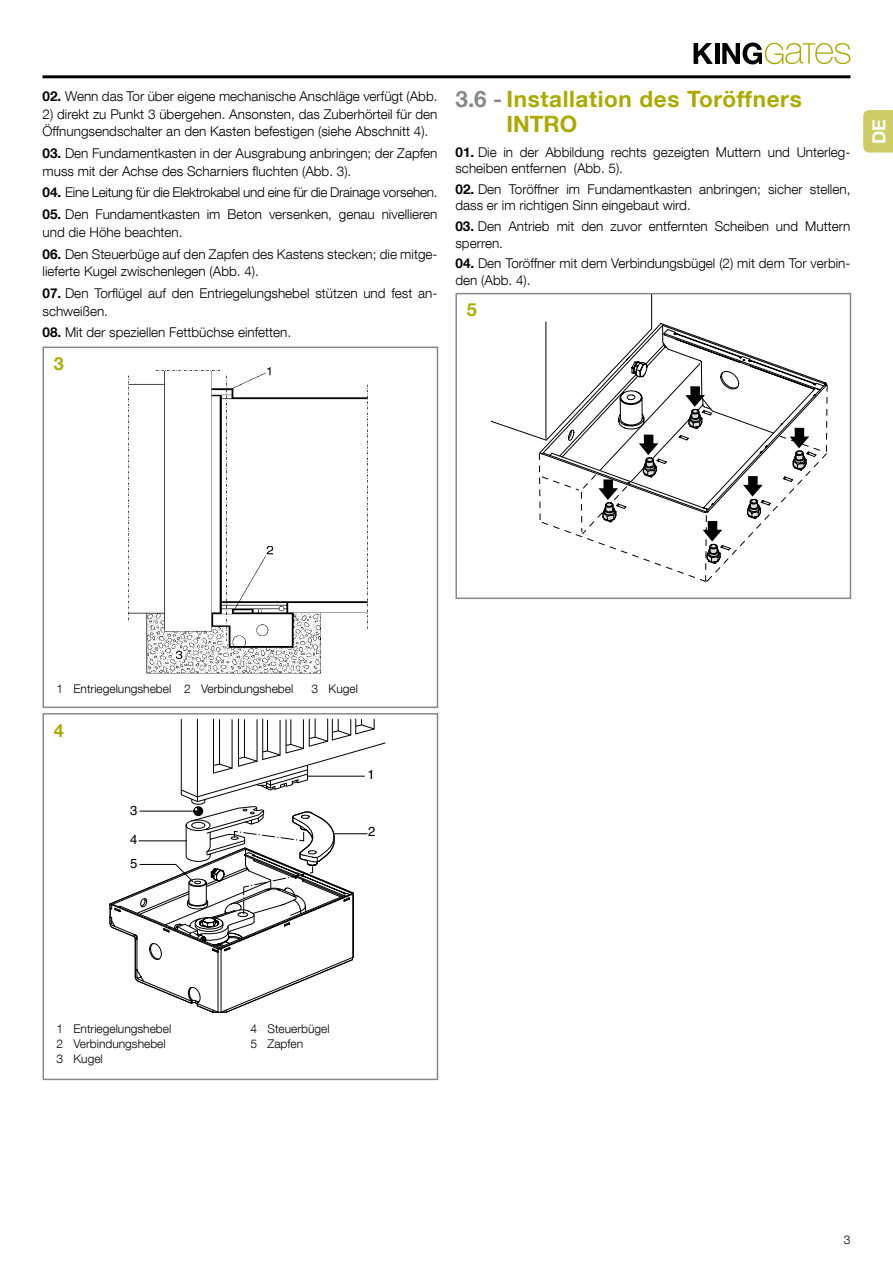
<style>
.page{position:relative;width:893px;height:1263px;background:#fff}
.page>*{position:absolute;margin:0;border:0;box-sizing:border-box;transform-origin:0 0}
.t1{font:700 22.5px/24.3px "Helvetica Neue LT Com";letter-spacing:.03em;color:#acaa00}
.t2{font:700 18px "Helvetica Neue LT Com";color:#acaa00}
.t3{font:700 18px "Helvetica Neue LT Com";color:#fff}
.t4{font:300 13.5px/17.5px "Helvetica Neue LT Com";color:#000}
.t5{font:300 13.5px "Helvetica Neue LT Com";letter-spacing:-.02em;color:#000}
.t6{font:13.05px/24px "Helvetica";color:#000}
.t7{font:300 12px/15px "Helvetica Neue LT Com";color:#000}
.s1{font-weight:700}
.s2{color:#87888a}
</style>
<div class="page">
<svg style="left:694px;top:43px;width:19px;height:21px"></svg>
<hr style="left:715px;top:43px;width:4px;height:21px;background:#000">
<svg style="left:722px;top:43px;width:128px;height:21px"></svg>
<hr style="left:43px;top:75px;width:807px;height:3px;background:#000">
<svg style="left:863px;top:110px;width:30px;height:43px"></svg>
<img style="left:128px;top:367px;width:240px;height:307px">
<div style="left:43px;top:347px;width:395px;height:361px;border:2px solid #87888a"></div>
<svg style="left:110px;top:718px;width:275px;height:295px"></svg>
<div style="left:43px;top:713px;width:395px;height:367px;border:2px solid #87888a"></div>
<svg style="left:539px;top:323px;width:288px;height:258px"></svg>
<div style="left:455px;top:293px;width:396px;height:306px;border:2px solid #87888a"></div>
<p class="t4" style="left:43px;top:87px;width:396px"><span class="s1">02.</span> Wenn das Tor über eigene mechanische Anschläge verfügt (Abb.</p>
<p class="t4" style="left:43px;top:105px;width:396px">2) direkt zu Punkt 3 übergehen. Ansonsten, das Zuberhörteil für den<br>Öffnungsendschalter an den Kasten befestigen (siehe Abschnitt 4).</p>
<p class="t4" style="left:43px;top:144px;width:396px"><span class="s1">03.</span> Den Fundamentkasten in der Ausgrabung anbringen; der Zapfen muss mit der Achse des Scharniers fluchten (Abb. 3).</p>
<p class="t5" style="left:43px;top:184px;width:396px"><span class="s1">04.</span> Eine Leitung für die Elektrokabel und eine für die Drainage vorsehen.</p>
<p class="t4" style="left:43px;top:205px;width:396px"><span class="s1">05.</span> Den Fundamentkasten im Beton versenken, genau nivellieren und die Höhe beachten.</p>
<p class="t4" style="left:43px;top:245px;width:396px"><span class="s1">06.</span> Den Steuerbüge auf den Zapfen des Kastens stecken; die mitge&shy;lieferte Kugel zwischenlegen (Abb. 4).</p>
<p class="t4" style="left:43px;top:284px;width:396px"><span class="s1">07.</span> Den Torflügel auf den Entriegelungshebel stützen und fest an&shy;schweißen.</p>
<p class="t4" style="left:43px;top:323px;width:250px"><span class="s1">08.</span> Mit der speziellen Fettbüchse einfetten.</p>
<h2 class="t2" style="left:54px;top:352px;width:12px">3</h2>
<h1 class="t1" style="left:506px;top:87px;width:297px;text-indent:-51px"><span class="s2">3.6 -</span> Installation des Toröffners<br>INTRO</h1>
<p class="t4" style="left:455px;top:143px;width:396px;line-height:16.5px"><span class="s1">01.</span> Die in der Abbildung rechts gezeigten Muttern und Unterleg&shy;scheiben entfernen (Abb. 5).</p>
<p class="t4" style="left:455px;top:181px;width:396px;line-height:16.5px"><span class="s1">02.</span> Den Toröffner im Fundamentkasten anbringen; sicher stellen, dass er im richtigen Sinn eingebaut wird.</p>
<p class="t4" style="left:455px;top:218px;width:396px;line-height:16.5px"><span class="s1">03.</span> Den Antrieb mit den zuvor entfernten Scheiben und Muttern sperren.</p>
<p class="t4" style="left:455px;top:255px;width:396px;line-height:16.5px"><span class="s1">04.</span> Den Toröffner mit dem Verbindungsbügel (2) mit dem Tor verbin&shy;den (Abb. 4).</p>
<h2 class="t2" style="left:467px;top:299px;width:12px">5</h2>
<h2 class="t3" style="left:868px;top:144px;width:27px;rotate:-90deg">DE</h2>
<p class="t7" style="left:56px;top:681px;width:238px">1 Entriegelungshebel 2 Verbindungshebel</p>
<p class="t7" style="left:312px;top:681px;width:48px">3 Kugel</p>
<h2 class="t2" style="left:54px;top:719px;width:12px">4</h2>
<p class="t6" style="left:130px;top:798px;width:9px">3</p>
<p class="t6" style="left:130px;top:828px;width:9px">4<br>5</p>
<p class="t6" style="left:368px;top:762px;width:9px">1</p>
<p class="t6" style="left:368px;top:820px;width:9px">2</p>
<p class="t7" style="left:56px;top:1020px;width:116px">1 Entriegelungshebel<br>2 Verbindungshebel<br>3 Kugel</p>
<p class="t7" style="left:250px;top:1020px;width:81px">4 Steuerbügel<br>5 Zapfen</p>
<p class="t7" style="left:844px;top:1232px;width:8px">3</p>
</div>
